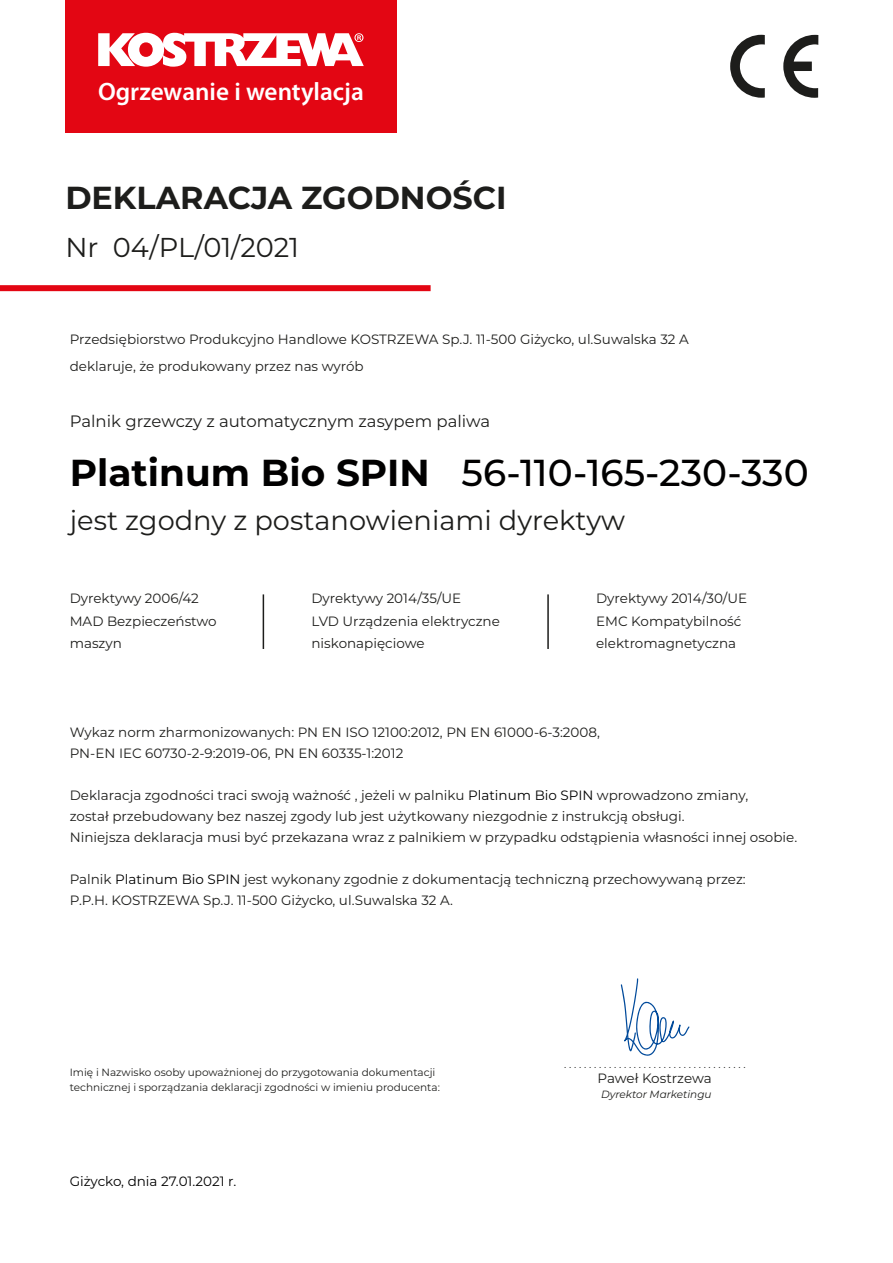
<style>
.page{position:relative;width:893px;height:1263px;background:#fff}
.page>*{position:absolute;margin:0;border:0;box-sizing:border-box;transform-origin:0 0}
.t1{font:500 37.5px "Montserrat";color:#010000}
.t2{font:700 31.8px "Montserrat";color:#1d1d1b}
.t3{font:27.3px "Montserrat";color:#1d1d1b}
.t4{font:600 25.2px "Myriad Pro";color:#fff}
.t5{font:16.5px "Montserrat";color:#1d1d1b}
.t6{font:13.5px/22.5px "Montserrat";color:#1d1d1b}
.t7{font:13.5px "Montserrat";color:#010000}
.t8{font:10.5px/15px "Montserrat";color:#1d1d1b}
.t9{font:italic 10.5px "Montserrat";color:#1d1d1b}
.s1{font-weight:700}
.s2{color:#010000}
</style>
<div class="page">
<svg style="left:783px;top:35px;width:35px;height:63px"></svg>
<svg style="left:730px;top:35px;width:35px;height:63px"></svg>
<svg style="left:621px;top:978px;width:69px;height:78px"></svg>
<div style="left:0;top:285px;width:431px;height:6px;background:#e30613"></div>
<hr style="left:263px;top:594px;width:1px;height:55px;background:#1d1d1b">
<div style="left:65px;top:0;width:332px;height:133px;background:#e30613"></div>
<svg style="left:98px;top:33px;width:266px;height:34px"></svg>
<hr style="left:547px;top:594px;width:2px;height:55px;background:#1d1d1b">
<h3 class="t4" style="left:98px;top:75px;width:267px">Ogrzewanie i wentylacja</h3>
<h2 class="t2" style="left:65px;top:174px;width:443px">DEKLARACJA ZGODNOŚCI</h2>
<h3 class="t3" style="left:65px;top:229px;width:235px">Nr 04/PL/01/2021</h3>
<p class="t6" style="left:70px;top:324px;width:620px;line-height:27.8px">Przedsiębiorstwo Produkcyjno Handlowe KOSTRZEWA Sp.J. 11-500 Giżycko, ul.Suwalska 32 A deklaruje, że produkowany przez nas wyrób</p>
<p class="t5" style="left:70px;top:409px;width:422px">Palnik grzewczy z automatycznym zasypem paliwa</p>
<h1 class="t1" style="left:70px;top:447px;width:740px"><span class="s1">Platinum Bio SPIN</span> 56-110-165-230-330</h1>
<h3 class="t3" style="left:70px;top:502px;width:557px">jest zgodny z postanowieniami dyrektyw</h3>
<p class="t6" style="left:70px;top:587px;width:149px">Dyrektywy 2006/42<br>MAD Bezpieczeństwo maszyn</p>
<p class="t6" style="left:311px;top:587px;width:190px">Dyrektywy 2014/35/UE<br>LVD Urządzenia elektryczne niskonapięciowe</p>
<p class="t6" style="left:596px;top:587px;width:152px">Dyrektywy 2014/30/UE<br>EMC Kompatybilność elektromagnetyczna</p>
<p class="t6" style="left:70px;top:721px;width:532px;line-height:21px">Wykaz norm zharmonizowanych: PN EN ISO 12100:2012, PN EN 61000-6-3:2008,<br>PN-EN IEC 60730-2-9:2019-06, PN EN 60335-1:2012</p>
<p class="t6" style="left:70px;top:784px;width:729px;line-height:21px">Deklaracja zgodności traci swoją ważność , jeżeli w palniku <span class="s2">Platinum Bio SPIN</span> wprowadzono zmiany,<br>został przebudowany bez naszej zgody lub jest użytkowany niezgodnie z instrukcją obsługi.<br>Niniejsza deklaracja musi być przekazana wraz z palnikiem w przypadku odstąpienia własności innej osobie.</p>
<p class="t6" style="left:70px;top:868px;width:677px;line-height:21px">Palnik <span class="s2">Platinum Bio SPIN</span> jest wykonany zgodnie z dokumentacją techniczną przechowywaną przez:<br>P.P.H. KOSTRZEWA Sp.J. 11-500 Giżycko, ul.Suwalska 32 A.</p>
<p class="t8" style="left:70px;top:1064px;width:372px">Imię i Nazwisko osoby upoważnionej do przygotowania dokumentacji technicznej i sporządzania deklaracji zgodności w imieniu producenta:</p>
<p class="t7" style="left:70px;top:1171px;width:168px">Giżycko, dnia 27.01.2021 r.</p>
<p class="t8" style="left:564px;top:1056px;width:183px">. . . . . . . . . . . . . . . . . . . . . . . . . . . . . . . . . . . . .</p>
<p class="t6" style="left:598px;top:1066px;width:116px">Paweł Kostrzewa</p>
<p class="t9" style="left:601px;top:1087px;width:112px">Dyrektor Marketingu</p>
</div>
